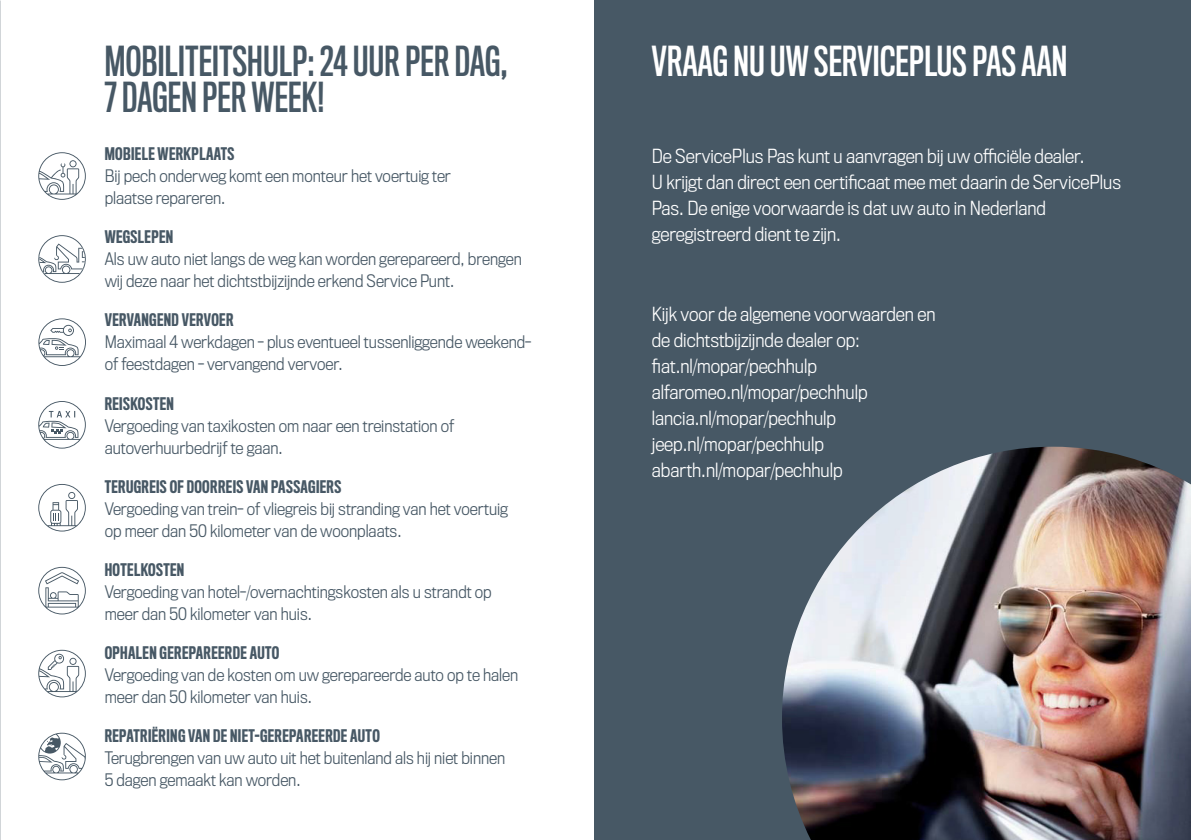
<style>
.page{position:relative;width:1191px;height:840px;background:#fff}
.page>*{position:absolute;margin:0;border:0;box-sizing:border-box;transform-origin:0 0}
.t1{font:38px/36px "Titling Gothic FB Comp Standard";letter-spacing:.01em;color:#475865}
.t2{font:38px "Titling Gothic FB Comp Standard";letter-spacing:.01em;color:#fff}
.t3{font:300 18px/26px "Titling Gothic FB Narrow";color:#fff}
.t4{font:300 16px/22px "Titling Gothic FB Narrow";color:#475865}
.t5{font:500 16px "Titling Gothic FB Comp";letter-spacing:.025em;color:#475865}
</style>
<div class="page">
<div style="left:594px;top:0;width:597px;height:839px;background:#475865"></div>
<img style="left:782px;top:446px;width:409px;height:393px">
<svg style="left:38px;top:732px;width:48px;height:47px"></svg>
<svg style="left:38px;top:649px;width:48px;height:48px"></svg>
<svg style="left:38px;top:566px;width:48px;height:48px"></svg>
<svg style="left:38px;top:484px;width:48px;height:47px"></svg>
<svg style="left:38px;top:401px;width:48px;height:47px"></svg>
<svg style="left:38px;top:318px;width:48px;height:48px"></svg>
<svg style="left:38px;top:235px;width:48px;height:47px"></svg>
<svg style="left:38px;top:152px;width:48px;height:48px"></svg>
<h1 class="t1" style="left:105px;top:44px;width:405px">MOBILITEITSHULP: 24 UUR PER DAG,<br>7 DAGEN PER WEEK!</h1>
<p class="t5" style="left:105px;top:145px;width:131px">MOBIELE WERKPLAATS</p>
<p class="t4" style="left:105px;top:165px;width:348px">Bij pech onderweg komt een monteur het voertuig ter plaatse repareren.</p>
<p class="t5" style="left:105px;top:228px;width:70px">WEGSLEPEN</p>
<p class="t4" style="left:105px;top:248px;width:419px">Als uw auto niet langs de weg kan worden gerepareerd, brengen wij deze naar het dichtstbijzijnde erkend Service Punt.</p>
<p class="t5" style="left:105px;top:311px;width:130px">VERVANGEND VERVOER</p>
<p class="t4" style="left:105px;top:331px;width:428px">Maximaal 4 werkdagen - plus eventueel tussenliggende weekend&shy;of feestdagen - vervangend vervoer.</p>
<p class="t5" style="left:105px;top:394px;width:71px">REISKOSTEN</p>
<p class="t4" style="left:105px;top:414px;width:351px">Vergoeding van taxikosten om naar een treinstation of autoverhuurbedrijf te gaan.</p>
<p class="t5" style="left:105px;top:477px;width:238px">TERUGREIS OF DOORREIS VAN PASSAGIERS</p>
<p class="t4" style="left:105px;top:497px;width:404px">Vergoeding van trein- of vliegreis bij stranding van het voertuig op meer dan 50 kilometer van de woonplaats.</p>
<p class="t5" style="left:105px;top:560px;width:81px">HOTELKOSTEN</p>
<p class="t4" style="left:105px;top:580px;width:388px">Vergoeding van hotel-/overnachtingskosten als u strandt op meer dan 50 kilometer van huis.</p>
<p class="t5" style="left:105px;top:643px;width:176px">OPHALEN GEREPAREERDE AUTO</p>
<p class="t4" style="left:105px;top:663px;width:415px">Vergoeding van de kosten om uw gerepareerde auto op te halen meer dan 50 kilometer van huis.</p>
<p class="t5" style="left:105px;top:726px;width:277px">REPATRIËRING VAN DE NIET-GEREPAREERDE AUTO</p>
<p class="t4" style="left:105px;top:746px;width:402px">Terugbrengen van uw auto uit het buitenland als hij niet binnen<br>5 dagen gemaakt kan worden.</p>
<h1 class="t2" style="left:652px;top:39px;width:417px">VRAAG NU UW SERVICEPLUS PAS AAN</h1>
<p class="t3" style="left:652px;top:143px;width:471px">De ServicePlus Pas kunt u aanvragen bij uw officiële dealer.<br>U krijgt dan direct een certificaat mee met daarin de ServicePlus Pas. De enige voorwaarde is dat uw auto in Nederland geregistreerd dient te zijn.</p>
<p class="t3" style="left:652px;top:301px;width:285px">Kijk voor de algemene voorwaarden en de dichtstbijzijnde dealer op: fiat.nl/mopar/pechhulp alfaromeo.nl/mopar/pechhulp lancia.nl/mopar/pechhulp jeep.nl/mopar/pechhulp abarth.nl/mopar/pechhulp</p>
</div>
